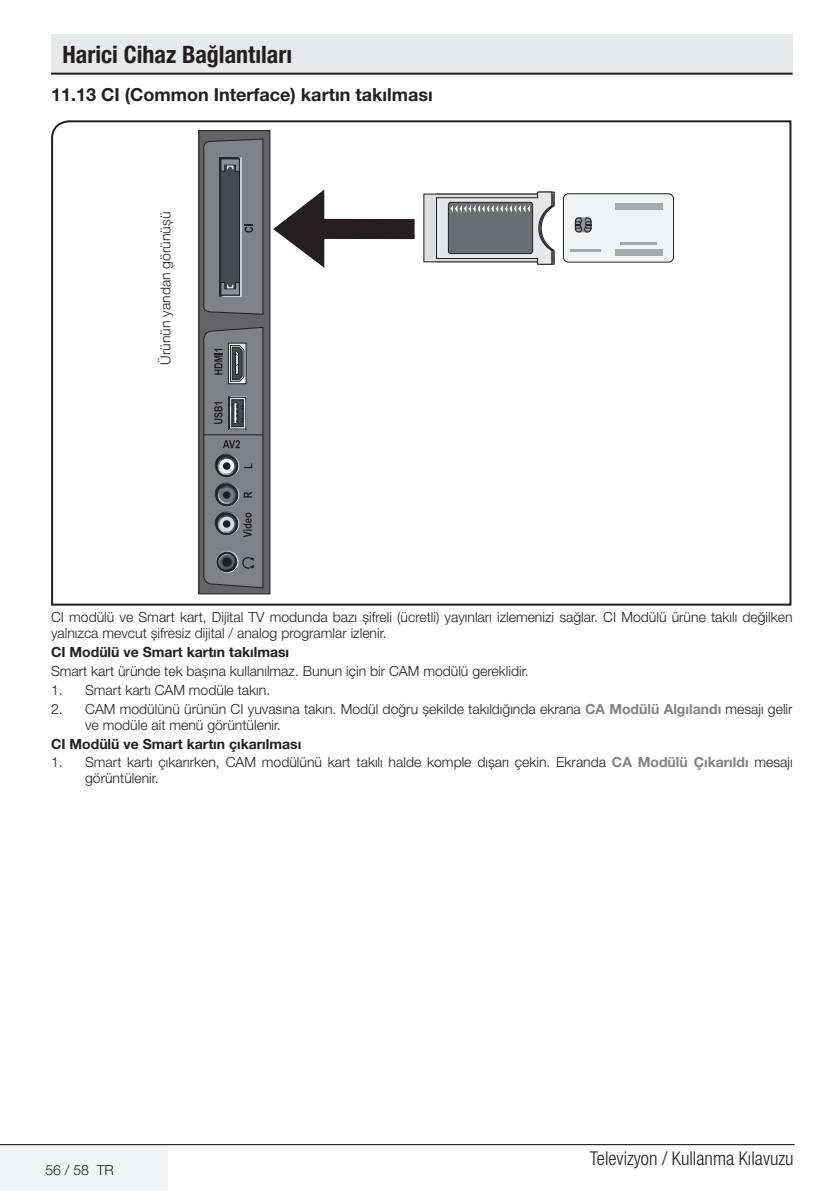
<style>
.page{position:relative;width:840px;height:1191px;background:#fff}
.page>*{position:absolute;margin:0;border:0;box-sizing:border-box;transform-origin:0 0}
.t1{font:700 condensed 24px "Helvetica Neue LT Pro";color:#231f20}
.t2{font:300 condensed 19px "Helvetica Neue LT Pro";color:#231f20}
.t3{font:700 18px "Helvetica Neue LT Pro";color:#231f20}
.t4{font:300 14px/16px "Helvetica Neue LT Pro";color:#231f20}
.t5{font:700 14px "Helvetica Neue LT Pro";color:#231f20}
.s1{font-weight:700;color:#808285}
</style>
<div class="page">
<div style="left:0;top:1146px;width:168px;height:45px;background:#f2f3f4"></div>
<hr style="left:0;top:1144px;width:794px;height:1px;background:#000">
<div style="left:51px;top:34px;width:741px;height:40px;background:#e8e9ea"></div>
<hr style="left:51px;top:73px;width:741px;height:2px;background:#231f20">
<svg style="left:51px;top:120px;width:741px;height:486px"></svg>
<h1 class="t1" style="left:62px;top:40px;width:231px">Harici Cihaz Bağlantıları</h1>
<p class="t3" style="left:51px;top:84px;width:383px">11.13 CI (Common Interface) kartın takılması</p>
<p class="t4" style="left:157px;top:365px;width:154px;rotate:-90deg">Ürünün yandan görünüşü</p>
<p class="t4" style="left:51px;top:609px;width:742px">CI modülü ve Smart kart, Dijital TV modunda bazı şifreli (ücretli) yayınları izlemenizi sağlar. CI Modülü ürüne takılı değilken yalnızca mevcut şifresiz dijital / analog programlar izlenir.</p>
<p class="t5" style="left:51px;top:643px;width:239px">CI Modülü ve Smart kartın takılması</p>
<p class="t4" style="left:51px;top:663px;width:479px">Smart kart üründe tek başına kullanılmaz. Bunun için bir CAM modülü gereklidir.</p>
<p class="t4" style="left:51px;top:681px;width:220px">1. Smart kartı CAM modüle takın.</p>
<p class="t4" style="left:85px;top:700px;width:708px;text-indent:-34px">2. CAM modülünü ürünün CI yuvasına takın. Modül doğru şekilde takıldığında ekrana <span class="s1">CA Modülü Algılandı</span> mesajı gelir ve modüle ait menü görüntülenir.</p>
<p class="t5" style="left:51px;top:735px;width:252px">CI Modülü ve Smart kartın çıkarılması</p>
<p class="t4" style="left:85px;top:754px;width:708px;text-indent:-34px">1. Smart kartı çıkarırken, CAM modülünü kart takılı halde komple dışarı çekin. Ekranda <span class="s1">CA Modülü Çıkarıldı</span> mesajı görüntülenir.</p>
<p class="t4" style="left:45px;top:1161px;width:70px">56 / 58 TR</p>
<h2 class="t2" style="left:589px;top:1147px;width:205px">Televizyon / Kullanma Kılavuzu</h2>
</div>
